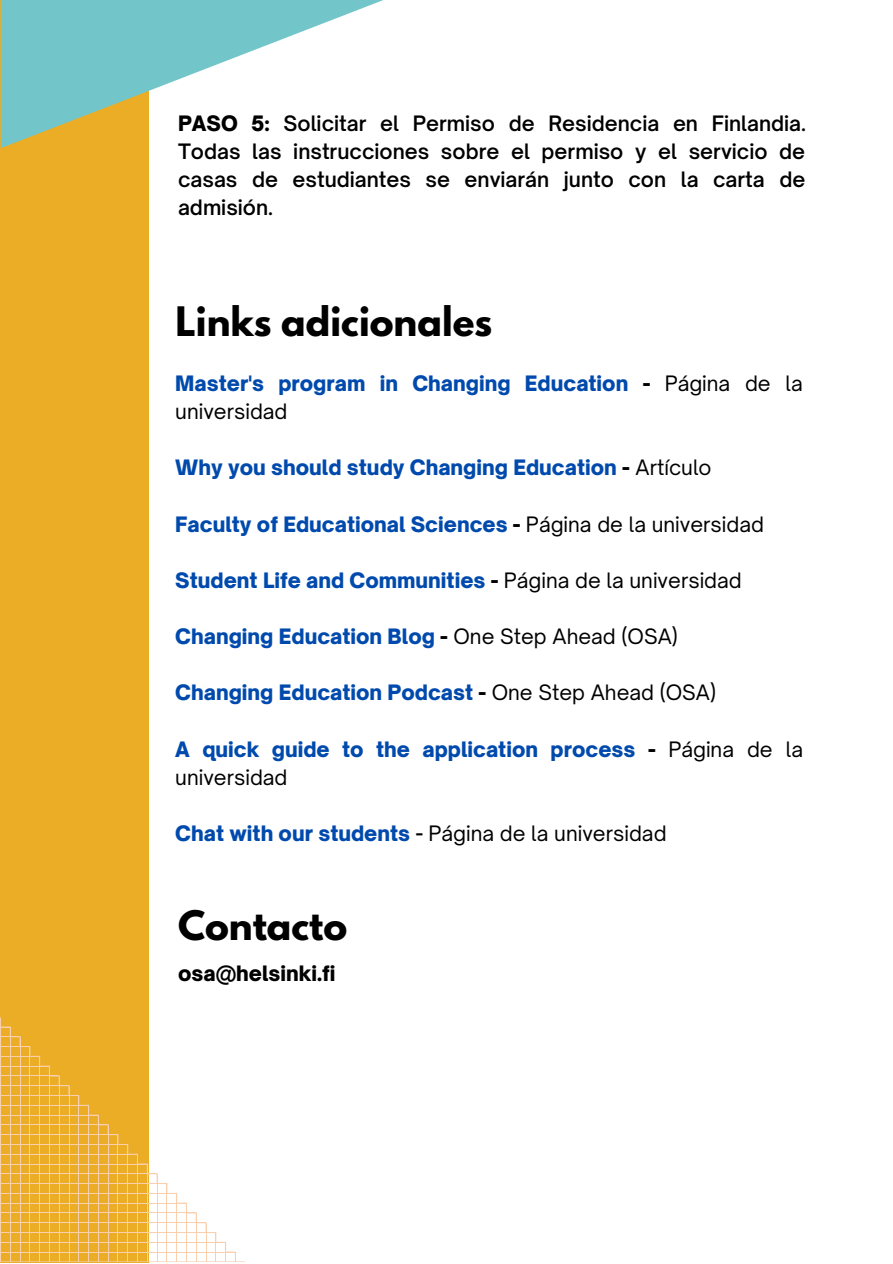
<style>
.page{position:relative;width:893px;height:1264px;background:#fff}
.page>*{position:absolute;margin:0;border:0;box-sizing:border-box;transform-origin:0 0}
.t1{font:700 36px "League Spartan";color:#000}
.t2{font:900 20.25px/28px "Open Sauce One";color:#004aad}
.t3{font:600 20.25px/28px "Open Sauce One";color:#000;text-align:justify}
.t4{font:20.25px "Open Sauce One";color:#000}
.t5{font:900 20.25px "Open Sauce One";color:#000}
.s1{font-weight:900}
.s2{color:#000}
.s3{font-weight:400;color:#000}
.s4{font-weight:900;color:#004aad}
.s5{font-weight:600}
</style>
<div class="page">
<div style="left:0;top:0;width:149px;height:1262px;background:#ebad25"></div>
<svg style="left:0;top:1017px;width:245px;height:245px"></svg>
<svg style="left:1px;top:0;width:382px;height:148px"></svg>
<p class="t3" style="left:178px;top:109px;width:629px"><span class="s1">PASO 5:</span> Solicitar el Permiso de Residencia en Finlandia.<br>Todas las instrucciones sobre el permiso y el servicio de casas de estudiantes se enviarán junto con la carta de admisión.</p>
<p class="t1" style="left:175px;top:303px;width:318px">Links adicionales</p>
<p class="t2" style="left:175px;top:369px;width:629px">Master's program in Changing Education <span class="s2">-</span> <span class="s3">Página de la universidad</span></p>
<p class="t2" style="left:175px;top:453px;width:537px">Why you should study Changing Education <span class="s2">-</span> <span class="s3">Artículo</span></p>
<p class="t2" style="left:175px;top:510px;width:590px">Faculty of Educational Sciences <span class="s2">-</span> <span class="s3">Página de la universidad</span></p>
<p class="t2" style="left:175px;top:566px;width:568px">Student Life and Communities <span class="s2">-</span> <span class="s3">Página de la universidad</span></p>
<p class="t2" style="left:175px;top:622px;width:504px">Changing Education Blog <span class="s2">-</span> <span class="s3">One Step Ahead (OSA)</span></p>
<p class="t2" style="left:175px;top:678px;width:542px">Changing Education Podcast <span class="s2">-</span> <span class="s3">One Step Ahead (OSA)</span></p>
<p class="t2" style="left:175px;top:734px;width:629px">A quick guide to the application process <span class="s2">-</span> <span class="s3">Página de la universidad</span></p>
<p class="t4" style="left:175px;top:820px;width:492px"><span class="s4">Chat with our students</span> <span class="s5">-</span> Página de la universidad</p>
<p class="t1" style="left:178px;top:907px;width:171px">Contacto</p>
<p class="t5" style="left:178px;top:960px;width:159px">osa@helsinki.fi</p>
</div>
